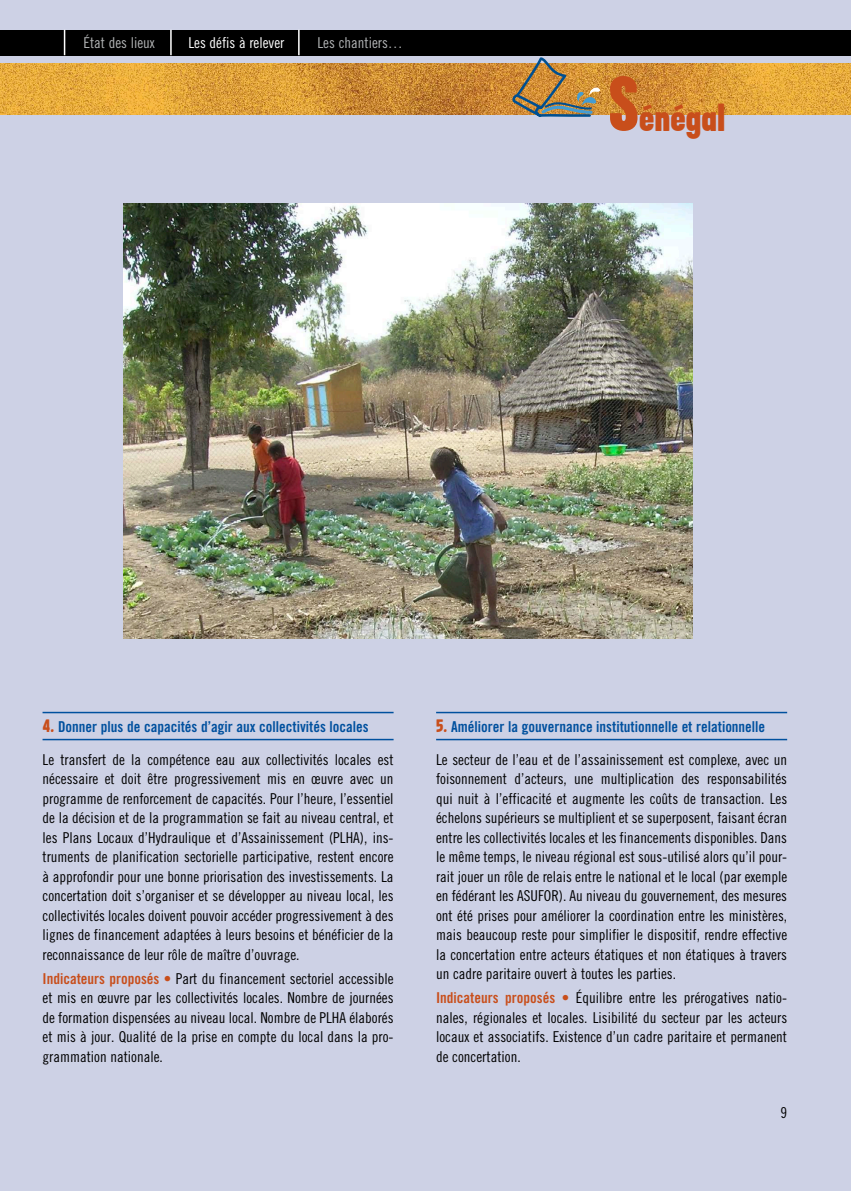
<style>
.page{position:relative;width:851px;height:1191px;background:#fff}
.page>*{position:absolute;margin:0;border:0;box-sizing:border-box;transform-origin:0 0}
.t1{font:900 39.3px "Garage Gothic";color:#c84e1b}
.t2{font:15px/19.5px "Trade Gothic Cond Eighteen";color:#000;text-align:justify}
.t3{font:15px "Trade Gothic Bold Cond Twenty";color:#00509e}
.t4{font:15px "Trade Gothic Cond Eighteen";color:#b1b3b4}
.t5{font:15px "Trade Gothic Cond Eighteen";color:#fff}
.s1{font-size:78.45px}
.s2{font-family:"Garage Gothic";font-weight:900;font-size:18px;color:#c84e1b}
.s3{font-family:"Trade Gothic Bold Cond Twenty";color:#c84e1b}
</style>
<div class="page">
<div style="left:0;top:0;width:850px;height:1191px;background:#cdd1e5"></div>
<img style="left:0;top:64px;width:850px;height:51px">
<div style="left:0;top:30px;width:850px;height:25px;background:#000"></div>
<hr style="left:43px;top:712px;width:350px;height:1px;background:#00509e">
<hr style="left:43px;top:739px;width:350px;height:1px;background:#00509e">
<hr style="left:436px;top:712px;width:351px;height:1px;background:#00509e">
<hr style="left:436px;top:739px;width:351px;height:1px;background:#00509e">
<hr style="left:170px;top:30px;width:2px;height:25px;background:#fff">
<svg style="left:298px;top:30px;width:1px;height:25px"></svg>
<svg style="left:64px;top:30px;width:1px;height:25px"></svg>
<svg style="left:512px;top:57px;width:88px;height:60px;background:#af8f5d"></svg>
<img style="left:123px;top:204px;width:569px;height:434px">
<p class="t4" style="left:83px;top:34px;width:73px">État des lieux</p>
<p class="t5" style="left:188px;top:34px;width:97px">Les défis à relever</p>
<p class="t4" style="left:317px;top:34px;width:87px">Les chantiers…</p>
<h1 class="t1" style="left:608px;top:96px;width:118px"><span class="s1">S</span>énégal</h1>
<p class="t3" style="left:43px;top:718px;width:327px"><span class="s2">4.</span> Donner plus de capacités d’agir aux collectivités locales</p>
<p class="t2" style="left:43px;top:749px;width:352px">Le transfert de la compétence eau aux collectivités locales est nécessaire et doit être progressivement mis en œuvre avec un programme de renforcement de capacités. Pour l’heure, l’essentiel de la décision et de la programmation se fait au niveau central, et les Plans Locaux d’Hydraulique et d’Assainissement (PLHA), ins&shy;truments de planification sectorielle participative, restent encore à approfondir pour une bonne priorisation des investissements. La concertation doit s’organiser et se développer au niveau local, les collectivités locales doivent pouvoir accéder progressivement à des lignes de financement adaptées à leurs besoins et bénéficier de la reconnaissance de leur rôle de maître d’ouvrage.</p>
<p class="t2" style="left:43px;top:968px;width:352px"><span class="s3">Indicateurs proposés •</span> Part du financement sectoriel accessible et mis en œuvre par les collectivités locales. Nombre de journées de formation dispensées au niveau local. Nombre de PLHA élaborés et mis à jour. Qualité de la prise en compte du local dans la pro&shy;grammation nationale.</p>
<p class="t3" style="left:436px;top:718px;width:330px"><span class="s2">5.</span> Améliorer la gouvernance institutionnelle et relationnelle</p>
<p class="t2" style="left:436px;top:749px;width:352px">Le secteur de l’eau et de l’assainissement est complexe, avec un foisonnement d’acteurs, une multiplication des responsabilités qui nuit à l’efficacité et augmente les coûts de transaction. Les échelons supérieurs se multiplient et se superposent, faisant écran entre les collectivités locales et les financements disponibles. Dans le même temps, le niveau régional est sous-utilisé alors qu’il pour&shy;rait jouer un rôle de relais entre le national et le local (par exemple en fédérant les ASUFOR). Au niveau du gouvernement, des mesures ont été prises pour améliorer la coordination entre les ministères, mais beaucoup reste pour simplifier le dispositif, rendre effective la concertation entre acteurs étatiques et non étatiques à travers un cadre paritaire ouvert à toutes les parties.</p>
<p class="t2" style="left:436px;top:987px;width:352px"><span class="s3">Indicateurs proposés •</span> Équilibre entre les prérogatives natio&shy;nales, régionales et locales. Lisibilité du secteur par les acteurs locaux et associatifs. Existence d’un cadre paritaire et permanent de concertation.</p>
<p class="t2" style="left:780px;top:1102px;width:8px">9</p>
</div>
